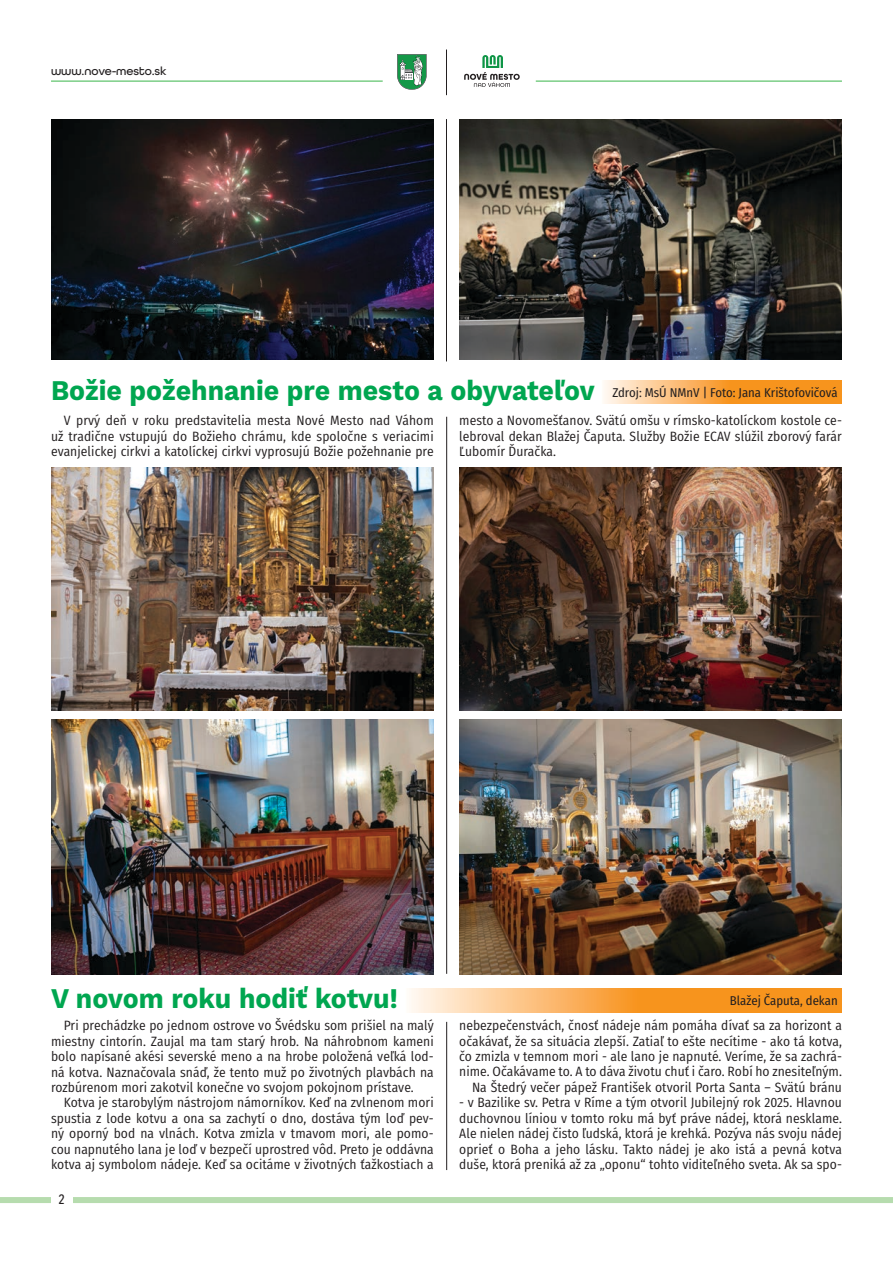
<style>
.page{position:relative;width:893px;height:1263px;background:#fff}
.page>*{position:absolute;margin:0;border:0;box-sizing:border-box;transform-origin:0 0}
.t1{font:700 28.5px "Work Sans";color:#00a650;scale:.93 1}
.t2{font:13.5px/15.5px "Fira Sans Condensed";letter-spacing:.005em;color:#231f20;text-align:justify}
.t3{font:500 13.5px "Avenir Next Condensed";color:#231f20}
.t4{font:12.75px "Fira Sans Condensed";color:#231f20}
.t5{font:500 12px "All Round Gothic";color:#231f20}
</style>
<div class="page">
<hr style="left:536px;top:81px;width:306px;height:1px;background:#39b54a">
<hr style="left:51px;top:81px;width:332px;height:1px;background:#39b54a">
<div style="left:0;top:1197px;width:893px;height:6px;background:#b6dcae"></div>
<div style="left:51px;top:1189px;width:21px;height:16px;background:#fff"></div>
<hr style="left:446px;top:50px;width:1px;height:45px;background:#231f20">
<svg style="left:397px;top:54px;width:30px;height:36px"></svg>
<svg style="left:464px;top:55px;width:56px;height:32px"></svg>
<img style="left:51px;top:119px;width:383px;height:240px">
<img style="left:459px;top:119px;width:383px;height:240px">
<hr style="left:446px;top:119px;width:1px;height:242px;background:#231f20">
<svg style="left:604px;top:381px;width:238px;height:23px"></svg>
<svg style="left:411px;top:989px;width:431px;height:23px"></svg>
<hr style="left:446px;top:417px;width:1px;height:557px;background:#231f20">
<hr style="left:446px;top:1022px;width:1px;height:148px;background:#231f20">
<img style="left:51px;top:719px;width:383px;height:255px">
<img style="left:459px;top:468px;width:383px;height:242px">
<img style="left:459px;top:719px;width:383px;height:255px">
<img style="left:51px;top:468px;width:383px;height:242px">
<p class="t5" style="left:51px;top:64px;width:117px">www.nove-mesto.sk</p>
<h1 class="t1" style="left:51px;top:374px;width:586px">Božie požehnanie pre mesto a obyvateľov</h1>
<p class="t4" style="left:612px;top:383px;width:227px">Zdroj: MsÚ NMnV | Foto: Jana Krištofovičová</p>
<p class="t2" style="left:51px;top:412px;width:384px;text-indent:13px">V prvý deň v roku predstavitelia mesta Nové Mesto nad Váhom už tradične vstupujú do Božieho chrámu, kde spoločne s veriacimi evanjelickej cirkvi a katolíckej cirkvi vyprosujú Božie požehnanie pre</p>
<p class="t2" style="left:459px;top:412px;width:384px">mesto a Novomešťanov. Svätú omšu v rímsko-katolíckom kostole ce&shy;lebroval dekan Blažej Čaputa. Služby Božie ECAV slúžil zborový farár Ľubomír Ďuračka.</p>
<h1 class="t1" style="left:51px;top:982px;width:374px">V novom roku hodiť kotvu!</h1>
<p class="t2" style="left:51px;top:1017px;width:384px;text-indent:13px">Pri prechádzke po jednom ostrove vo Švédsku som prišiel na malý miestny cintorín. Zaujal ma tam starý hrob. Na náhrobnom kameni bolo napísané akési severské meno a na hrobe položená veľká lod&shy;ná kotva. Naznačovala snáď, že tento muž po životných plavbách na rozbúrenom mori zakotvil konečne vo svojom pokojnom prístave.</p>
<p class="t2" style="left:51px;top:1095px;width:384px;text-indent:13px">Kotva je starobylým nástrojom námorníkov. Keď na zvlnenom mori spustia z lode kotvu a ona sa zachytí o dno, dostáva tým loď pev&shy;ný oporný bod na vlnách. Kotva zmizla v tmavom mori, ale pomo&shy;cou napnutého lana je loď v bezpečí uprostred vôd. Preto je oddávna kotva aj symbolom nádeje. Keď sa ocitáme v životných ťažkostiach a</p>
<p class="t3" style="left:58px;top:1191px;width:8px">2</p>
<p class="t4" style="left:730px;top:991px;width:109px">Blažej Čaputa, dekan</p>
<p class="t2" style="left:459px;top:1017px;width:384px;text-align:right">nebezpečenstvách, čnosť nádeje nám pomáha dívať sa za horizont a očakávať, že sa situácia zlepší. Zatiaľ to ešte necítime - ako tá kotva, čo zmizla v temnom mori - ale lano je napnuté. Veríme, že sa zachrá&shy;nime. Očakávame to. A to dáva životu chuť i čaro. Robí ho znesiteľným.<br>Na Štedrý večer pápež František otvoril Porta Santa – Svätú bránu</p>
<p class="t2" style="left:459px;top:1094px;width:384px">- v Bazilike sv. Petra v Ríme a tým otvoril Jubilejný rok 2025. Hlavnou duchovnou líniou v tomto roku má byť práve nádej, ktorá nesklame.<br>Ale nielen nádej čisto ľudská, ktorá je krehká. Pozýva nás svoju nádej oprieť o Boha a jeho lásku. Takto nádej je ako istá a pevná kotva duše, ktorá preniká až za „oponu“ tohto viditeľného sveta. Ak sa spo-</p>
</div>
